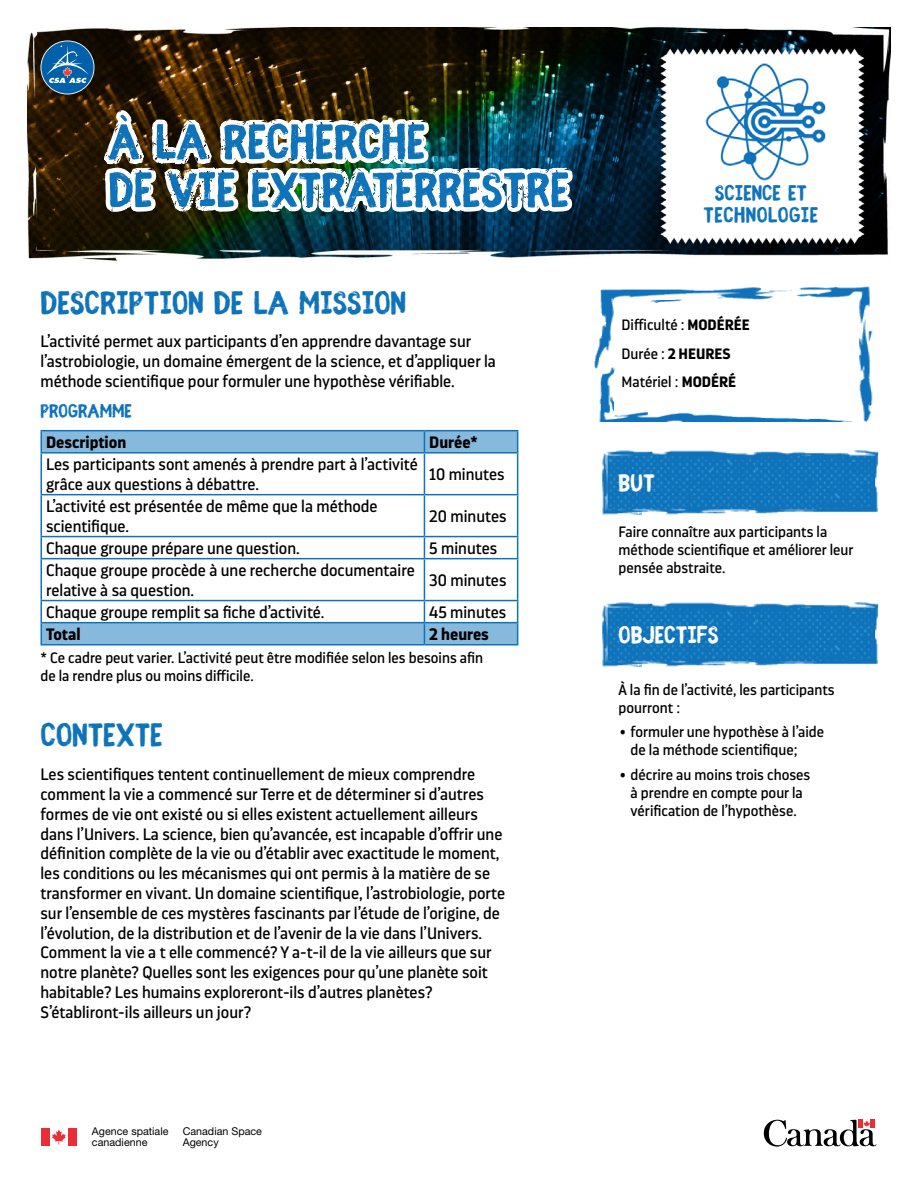
<style>
.page{position:relative;width:918px;height:1188px;background:#fff}
.page>*{position:absolute;margin:0;border:0;box-sizing:border-box;transform-origin:0 0}
.t1{font:700 54px/48px "Fibre Vintage Full";color:#0f73ba}
.t2{font:700 36px "Fibre Vintage Full";color:#0f73ba}
.t3{font:700 27px "Fibre Vintage Full";color:#fff}
.t4{font:24px/22.5px "Fibre Vintage";letter-spacing:.02em;color:#0f73ba;text-align:center}
.t5{font:700 21px "Fibre Vintage Full";color:#0f73ba}
.t6{font:16.5px/19.8px "Darwin Pro";color:#000}
.t7{font:700 16.5px "Darwin Pro";color:#000}
.t8{font:15px/18px "Darwin Pro";color:#000}
.t9{font:10.8px/10.8px "Helvetica Neue LT Std";color:#000}
.s1{font-weight:700}
</style>
<div class="page">
<img style="left:27px;top:27px;width:864px;height:232px">
<img style="left:645px;top:29px;width:234px;height:230px">
<img style="left:602px;top:450px;width:277px;height:65px">
<img style="left:602px;top:602px;width:277px;height:65px">
<img style="left:594px;top:286px;width:279px;height:136px">
<svg style="left:42px;top:431px;width:475px;height:213px"></svg>
<hr style="left:40px;top:430px;width:384px;height:1px;background:#0f73ba">
<hr style="left:40px;top:431px;width:2px;height:21px;background:#0f73ba">
<hr style="left:424px;top:430px;width:94px;height:1px;background:#0f73ba">
<svg style="left:424px;top:431px;width:1px;height:21px"></svg>
<svg style="left:517px;top:431px;width:1px;height:21px"></svg>
<hr style="left:40px;top:452px;width:384px;height:2px;background:#0f73ba">
<hr style="left:424px;top:452px;width:94px;height:2px;background:#0f73ba">
<hr style="left:40px;top:623px;width:2px;height:21px;background:#0f73ba">
<hr style="left:40px;top:644px;width:384px;height:2px;background:#0f73ba">
<hr style="left:424px;top:644px;width:94px;height:2px;background:#0f73ba">
<hr style="left:40px;top:454px;width:2px;height:40px;background:#0f73ba">
<hr style="left:424px;top:454px;width:1px;height:40px;background:#0f73ba">
<hr style="left:517px;top:454px;width:1px;height:40px;background:#0f73ba">
<hr style="left:40px;top:494px;width:384px;height:1px;background:#0f73ba">
<hr style="left:40px;top:495px;width:2px;height:41px;background:#0f73ba">
<hr style="left:424px;top:494px;width:94px;height:1px;background:#0f73ba">
<hr style="left:424px;top:495px;width:1px;height:41px;background:#0f73ba">
<hr style="left:517px;top:495px;width:1px;height:41px;background:#0f73ba">
<hr style="left:40px;top:536px;width:384px;height:1px;background:#0f73ba">
<hr style="left:40px;top:537px;width:2px;height:21px;background:#0f73ba">
<hr style="left:424px;top:536px;width:94px;height:1px;background:#0f73ba">
<svg style="left:424px;top:537px;width:1px;height:21px"></svg>
<svg style="left:517px;top:537px;width:1px;height:21px"></svg>
<hr style="left:40px;top:558px;width:384px;height:1px;background:#0f73ba">
<hr style="left:40px;top:559px;width:2px;height:41px;background:#0f73ba">
<hr style="left:424px;top:558px;width:94px;height:1px;background:#0f73ba">
<hr style="left:424px;top:559px;width:1px;height:41px;background:#0f73ba">
<hr style="left:517px;top:559px;width:1px;height:41px;background:#0f73ba">
<hr style="left:40px;top:600px;width:384px;height:1px;background:#0f73ba">
<hr style="left:40px;top:601px;width:2px;height:21px;background:#0f73ba">
<hr style="left:424px;top:600px;width:94px;height:1px;background:#0f73ba">
<svg style="left:424px;top:601px;width:1px;height:43px"></svg>
<svg style="left:517px;top:601px;width:1px;height:43px"></svg>
<hr style="left:40px;top:622px;width:384px;height:1px;background:#0f73ba">
<hr style="left:424px;top:622px;width:94px;height:1px;background:#0f73ba">
<img style="left:41px;top:27px;width:553px;height:234px">
<svg style="left:764px;top:1120px;width:112px;height:27px"></svg>
<div style="left:41px;top:1128px;width:9px;height:18px;background:#eb2d37"></div>
<svg style="left:52px;top:1129px;width:14px;height:16px"></svg>
<div style="left:68px;top:1128px;width:9px;height:18px;background:#eb2d37"></div>
<h1 class="t1" style="left:108px;top:118px;width:462px">À LA RECHERCHE<br>DE VIE EXTRATERRESTRE</h1>
<h2 class="t2" style="left:40px;top:282px;width:367px">DESCRIPTION DE LA MISSION</h2>
<p class="t6" style="left:40px;top:331px;width:457px">L’activité permet aux participants d’en apprendre davantage sur l’astrobiologie, un domaine émergent de la science, et d’appliquer la méthode scientifique pour formuler une hypothèse vérifiable.</p>
<p class="t5" style="left:40px;top:399px;width:93px">PROGRAMME</p>
<p class="t7" style="left:46px;top:431px;width:82px">Description</p>
<p class="t7" style="left:429px;top:431px;width:50px">Durée*</p>
<p class="t6" style="left:46px;top:454px;width:373px">Les participants sont amenés à prendre part à l’activité grâce aux questions à débattre.</p>
<p class="t6" style="left:429px;top:464px;width:77px">10 minutes</p>
<p class="t6" style="left:46px;top:496px;width:333px">L’activité est présentée de même que la méthode scientifique.</p>
<p class="t6" style="left:429px;top:506px;width:79px">20 minutes</p>
<p class="t6" style="left:46px;top:538px;width:255px">Chaque groupe prépare une question.</p>
<p class="t6" style="left:429px;top:538px;width:69px">5 minutes</p>
<p class="t6" style="left:46px;top:560px;width:370px">Chaque groupe procède à une recherche documentaire relative à sa question.</p>
<p class="t6" style="left:429px;top:570px;width:79px">30 minutes</p>
<p class="t6" style="left:46px;top:602px;width:280px">Chaque groupe remplit sa fiche d’activité.</p>
<p class="t6" style="left:429px;top:602px;width:78px">45 minutes</p>
<p class="t7" style="left:46px;top:622px;width:36px">Total</p>
<p class="t7" style="left:429px;top:622px;width:61px">2 heures</p>
<p class="t8" style="left:40px;top:649px;width:444px">* Ce cadre peut varier. L’activité peut être modifiée selon les besoins afin de la rendre plus ou moins difficile.</p>
<h2 class="t2" style="left:40px;top:714px;width:124px">CONTEXTE</h2>
<p class="t6" style="left:40px;top:764px;width:466px">Les scientifiques tentent continuellement de mieux comprendre comment la vie a commencé sur Terre et de déterminer si d’autres formes de vie ont existé ou si elles existent actuellement ailleurs dans l’Univers. La science, bien qu’avancée, est incapable d’offrir une définition complète de la vie ou d’établir avec exactitude le moment, les conditions ou les mécanismes qui ont permis à la matière de se transformer en vivant. Un domaine scientifique, l’astrobiologie, porte sur l’ensemble de ces mystères fascinants par l’étude de l’origine, de l’évolution, de la distribution et de l’avenir de la vie dans l’Univers.<br>Comment la vie a t elle commencé? Y a-t-il de la vie ailleurs que sur notre planète? Quelles sont les exigences pour qu’une planète soit habitable? Les humains exploreront-ils d’autres planètes?<br>S’établiront-ils ailleurs un jour?</p>
<p class="t9" style="left:92px;top:1126px;width:78px">Agence spatiale canadienne</p>
<p class="t9" style="left:183px;top:1126px;width:81px">Canadian Space<br>Agency</p>
<h3 class="t4" style="left:704px;top:183px;width:116px">SCIENCE ET<br>TECHNOLOGIE</h3>
<p class="t8" style="left:622px;top:311px;width:130px;line-height:28.5px">Difficulté : <span class="s1">MODÉRÉE<br></span>Durée : <span class="s1">2 HEURES<br></span>Matériel : <span class="s1">MODÉRÉ</span></p>
<h3 class="t3" style="left:619px;top:467px;width:38px">BUT</h3>
<p class="t8" style="left:619px;top:522px;width:237px">Faire connaître aux participants la méthode scientifique et améliorer leur pensée abstraite.</p>
<h3 class="t3" style="left:619px;top:619px;width:102px">OBJECTIFS</h3>
<p class="t8" style="left:619px;top:680px;width:218px">À la fin de l’activité, les participants pourront :</p>
<p class="t8" style="left:631px;top:723px;width:195px;text-indent:-11px">• formuler une hypothèse à l’aide de la méthode scientifique;</p>
<p class="t8" style="left:620px;top:765px;width:192px;text-align:center">• décrire au moins trois choses à prendre en compte pour la vérification de l’hypothèse.</p>
</div>
